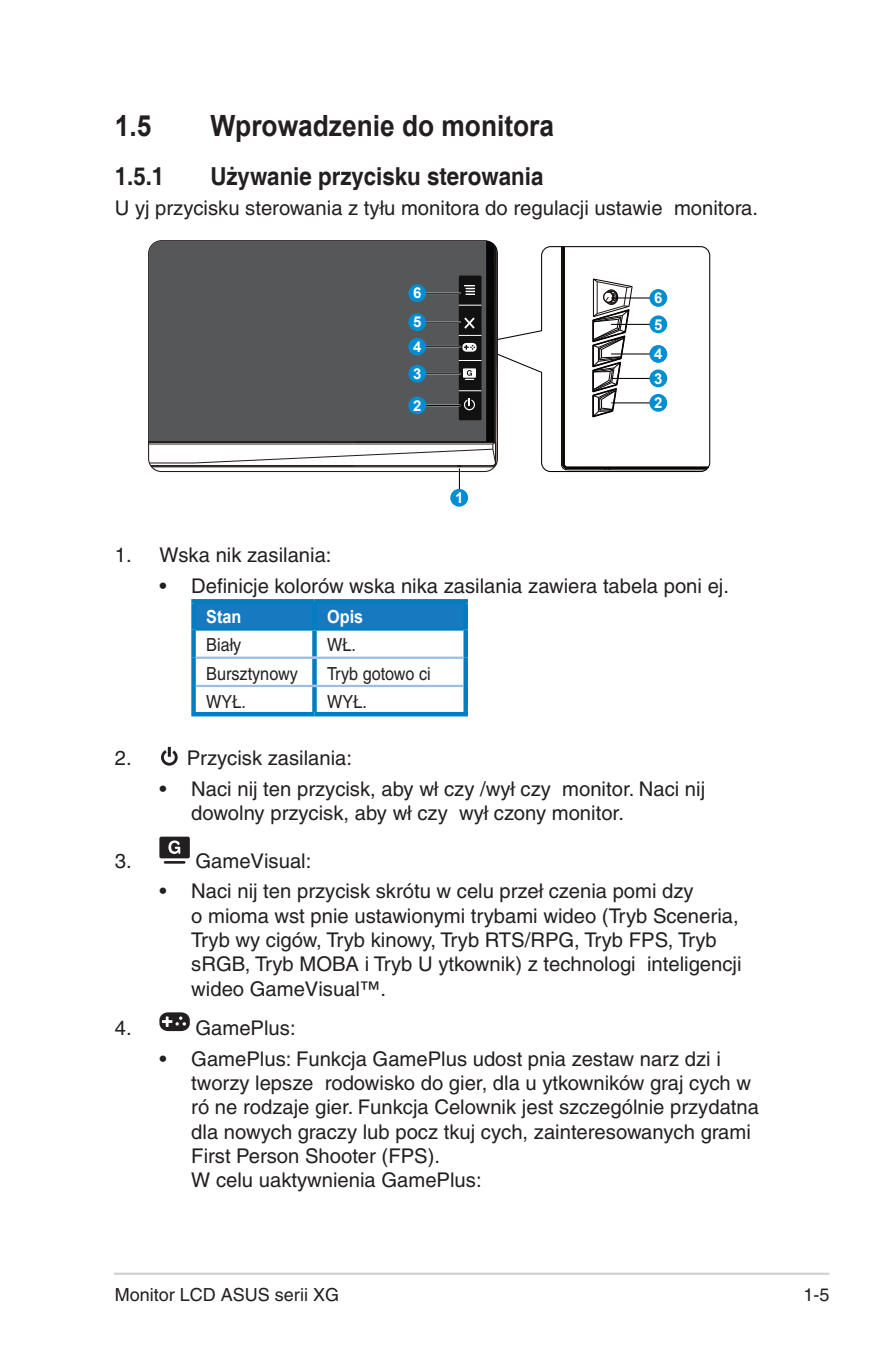
<style>
.page{position:relative;width:893px;height:1346px;background:#fff}
.page>*{position:absolute;margin:0;border:0;box-sizing:border-box;transform-origin:0 0}
.Heading_1{font:700 29.25px "Arial";color:#231f20;scale:.9 1}
.Heading_2{font:700 24.75px "Helvetica";color:#231f20;scale:.9 1}
.Body_Text{font:20.25px/24.3px "Helvetica";color:#231f20}
.Table_Text_-new{font:18px "Helvetica";color:#231f20;scale:.9 1}
.Table_Text_-new-2{font:18px "Helvetica";color:#231f20}
.Table_Text_Head_-_ne{font:700 18px "Arial";color:#fff;scale:.9 1}
.t1{font:700 15.08px/31.7px "Arial";color:#fff}
</style>
<div class="page">
<hr style="left:114px;top:1272px;width:715px;height:3px;background:#d1d2d4">
<svg style="left:489px;top:246px;width:222px;height:226px"></svg>
<svg style="left:561px;top:247px;width:149px;height:223px"></svg>
<hr style="left:611px;top:402px;width:39px;height:1px;background:#000">
<div style="left:649px;top:394px;width:18px;height:18px;background:#008ed2;border-radius:50%"></div>
<hr style="left:459px;top:469px;width:1px;height:32px;background:#000">
<div style="left:450px;top:489px;width:18px;height:18px;background:#008ed2;border-radius:50%"></div>
<hr style="left:611px;top:378px;width:39px;height:1px;background:#000">
<div style="left:649px;top:369px;width:18px;height:18px;background:#008ed2;border-radius:50%"></div>
<hr style="left:611px;top:353px;width:39px;height:1px;background:#000">
<div style="left:649px;top:345px;width:18px;height:18px;background:#008ed2;border-radius:50%"></div>
<hr style="left:611px;top:324px;width:39px;height:1px;background:#000">
<div style="left:649px;top:315px;width:18px;height:18px;background:#008ed2;border-radius:50%"></div>
<hr style="left:611px;top:297px;width:39px;height:1px;background:#000">
<div style="left:649px;top:289px;width:18px;height:18px;background:#008ed2;border-radius:50%"></div>
<svg style="left:149px;top:241px;width:348px;height:201px;background:#171515"></svg>
<svg style="left:149px;top:442px;width:348px;height:25px"></svg>
<div style="left:149px;top:241px;width:337px;height:200px;background:#565759"></div>
<div style="left:459px;top:276px;width:22px;height:144px;background:#111"></div>
<svg style="left:464px;top:285px;width:11px;height:10px"></svg>
<svg style="left:464px;top:317px;width:11px;height:12px"></svg>
<svg style="left:462px;top:343px;width:14px;height:9px"></svg>
<svg style="left:463px;top:368px;width:13px;height:12px"></svg>
<hr style="left:421px;top:321px;width:39px;height:2px;background:#fff">
<hr style="left:421px;top:292px;width:39px;height:2px;background:#fff">
<hr style="left:421px;top:373px;width:39px;height:1px;background:#000">
<div style="left:408px;top:365px;width:18px;height:17px;background:#008ed2;border-radius:50%"></div>
<hr style="left:421px;top:405px;width:39px;height:1px;background:#000">
<div style="left:408px;top:396px;width:18px;height:18px;background:#008ed2;border-radius:50%"></div>
<hr style="left:421px;top:346px;width:39px;height:1px;background:#000">
<div style="left:408px;top:338px;width:18px;height:17px;background:#008ed2;border-radius:50%"></div>
<hr style="left:421px;top:322px;width:39px;height:1px;background:#000">
<div style="left:408px;top:313px;width:18px;height:18px;background:#008ed2;border-radius:50%"></div>
<hr style="left:421px;top:293px;width:39px;height:1px;background:#000">
<div style="left:408px;top:284px;width:18px;height:18px;background:#008ed2;border-radius:50%"></div>
<svg style="left:459px;top:390px;width:22px;height:1px"></svg>
<svg style="left:459px;top:360px;width:22px;height:1px"></svg>
<svg style="left:459px;top:335px;width:22px;height:1px"></svg>
<svg style="left:459px;top:305px;width:22px;height:1px"></svg>
<svg style="left:464px;top:398px;width:11px;height:12px"></svg>
<div style="left:196px;top:603px;width:267px;height:25px;background:#177ac0"></div>
<div style="left:191px;top:603px;width:5px;height:26px;background:#007dc3"></div>
<svg style="left:191px;top:599px;width:123px;height:4px"></svg>
<div style="left:312px;top:603px;width:5px;height:25px;background:#007dc3"></div>
<div style="left:463px;top:603px;width:5px;height:26px;background:#007dc3"></div>
<svg style="left:314px;top:599px;width:154px;height:4px"></svg>
<div style="left:191px;top:629px;width:5px;height:29px;background:#007dc3"></div>
<hr style="left:196px;top:628px;width:118px;height:3px;background:#007dc3">
<div style="left:312px;top:631px;width:5px;height:25px;background:#007dc3"></div>
<div style="left:463px;top:629px;width:5px;height:29px;background:#007dc3"></div>
<hr style="left:314px;top:628px;width:149px;height:3px;background:#007dc3">
<div style="left:191px;top:658px;width:5px;height:28px;background:#007dc3"></div>
<hr style="left:196px;top:656px;width:118px;height:3px;background:#9fbde2">
<div style="left:312px;top:659px;width:5px;height:26px;background:#007dc3"></div>
<div style="left:463px;top:658px;width:5px;height:28px;background:#007dc3"></div>
<hr style="left:314px;top:656px;width:149px;height:3px;background:#9fbde2">
<div style="left:191px;top:686px;width:5px;height:26px;background:#007dc3"></div>
<hr style="left:196px;top:685px;width:118px;height:2px;background:#9fbde2">
<hr style="left:191px;top:712px;width:123px;height:4px;background:#007dc3">
<div style="left:312px;top:687px;width:5px;height:25px;background:#007dc3"></div>
<div style="left:463px;top:686px;width:5px;height:26px;background:#007dc3"></div>
<hr style="left:314px;top:685px;width:149px;height:2px;background:#9fbde2">
<hr style="left:314px;top:712px;width:154px;height:4px;background:#007dc3">
<svg style="left:161px;top:747px;width:17px;height:19px"></svg>
<hr style="left:164px;top:861px;width:21px;height:3px;background:#231f20">
<svg style="left:159px;top:836px;width:31px;height:22px"></svg>
<div style="left:159px;top:1012px;width:31px;height:19px;background:#231f20;border-radius:8px"></div>
<svg style="left:162px;top:1016px;width:24px;height:11px"></svg>
<p class="Heading_1" style="left:115px;top:105px;width:42px">1.5</p>
<p class="Heading_1" style="left:210px;top:105px;width:383px">Wprowadzenie do monitora</p>
<p class="Heading_2" style="left:115px;top:161px;width:57px">1.5.1</p>
<p class="Heading_2" style="left:210px;top:161px;width:372px">Używanie przycisku sterowania</p>
<p class="Body_Text" style="left:115px;top:196px;width:645px">Użyj przycisku sterowania z tyłu monitora do regulacji ustawie monitora.</p>
<p class="t1" style="left:413px;top:277px;width:10px">6</p>
<p class="t1" style="left:654px;top:282px;width:10px">6</p>
<p class="t1" style="left:413px;top:306px;width:10px">5</p>
<p class="t1" style="left:654px;top:309px;width:10px">5</p>
<p class="t1" style="left:413px;top:331px;width:10px">4</p>
<p class="t1" style="left:654px;top:338px;width:10px">4</p>
<p class="t1" style="left:413px;top:358px;width:10px">3<br>2</p>
<p class="t1" style="left:654px;top:363px;width:10px">3</p>
<p class="t1" style="left:654px;top:387px;width:10px">2</p>
<p class="t1" style="left:455px;top:482px;width:10px">1</p>
<p class="Body_Text" style="left:115px;top:543px;width:218px">1. Wska nik zasilania:</p>
<p class="Body_Text" style="left:159px;top:573px;width:571px">• Definicje kolorów wska nika zasilania zawiera tabela poniżej.</p>
<p class="Table_Text_Head_-_ne" style="left:206px;top:604px;width:41px">Stan</p>
<p class="Table_Text_Head_-_ne" style="left:327px;top:604px;width:42px">Opis</p>
<p class="Table_Text_-new" style="left:206px;top:634px;width:41px">Biały</p>
<p class="Table_Text_-new" style="left:327px;top:634px;width:34px">WŁ.</p>
<p class="Table_Text_-new" style="left:206px;top:663px;width:103px">Bursztynowy</p>
<p class="Table_Text_-new" style="left:327px;top:663px;width:116px">Tryb gotowo ci</p>
<p class="Table_Text_-new" style="left:206px;top:691px;width:46px">WYŁ.</p>
<p class="Table_Text_-new" style="left:327px;top:691px;width:46px">WYŁ.</p>
<p class="Body_Text" style="left:115px;top:745px;width:18px">2.</p>
<p class="Body_Text" style="left:187px;top:745px;width:167px">Przycisk zasilania:</p>
<p class="Body_Text" style="left:191px;top:776px;width:515px;text-indent:-32px">• Naci nij ten przycisk, aby wł czy /wył czy monitor. Naci nij dowolny przycisk, aby wł czy wył czony monitor.</p>
<p class="Body_Text" style="left:115px;top:848px;width:18px">3.</p>
<p class="Body_Text" style="left:195px;top:848px;width:117px">GameVisual:</p>
<p class="Body_Text" style="left:191px;top:879px;width:552px;text-indent:-32px">• Naci nij ten przycisk skrótu w celu przeł czenia pomi dzy<br>o mioma wst pnie ustawionymi trybami wideo (Tryb Sceneria, Tryb wy cigów, Tryb kinowy, Tryb RTS/RPG, Tryb FPS, Tryb sRGB, Tryb MOBA i Tryb Użytkownik) z technologi inteligencji wideo GameVisual™.</p>
<p class="Body_Text" style="left:115px;top:1016px;width:18px">4.</p>
<p class="Body_Text" style="left:195px;top:1016px;width:102px">GamePlus:</p>
<p class="Body_Text" style="left:191px;top:1046px;width:569px;text-indent:-32px">• GamePlus: Funkcja GamePlus udost pnia zestaw narz dzi i tworzy lepsze rodowisko do gier, dla użytkowników graj cych w różne rodzaje gier. Funkcja Celownik jest szczególnie przydatna dla nowych graczy lub pocz tkuj cych, zainteresowanych grami First Person Shooter (FPS).<br>W celu uaktywnienia GamePlus:</p>
<p class="Table_Text_-new-2" style="left:115px;top:1284px;width:226px">Monitor LCD ASUS serii XG</p>
<p class="Table_Text_-new-2" style="left:803px;top:1284px;width:28px">1-5</p>
</div>
